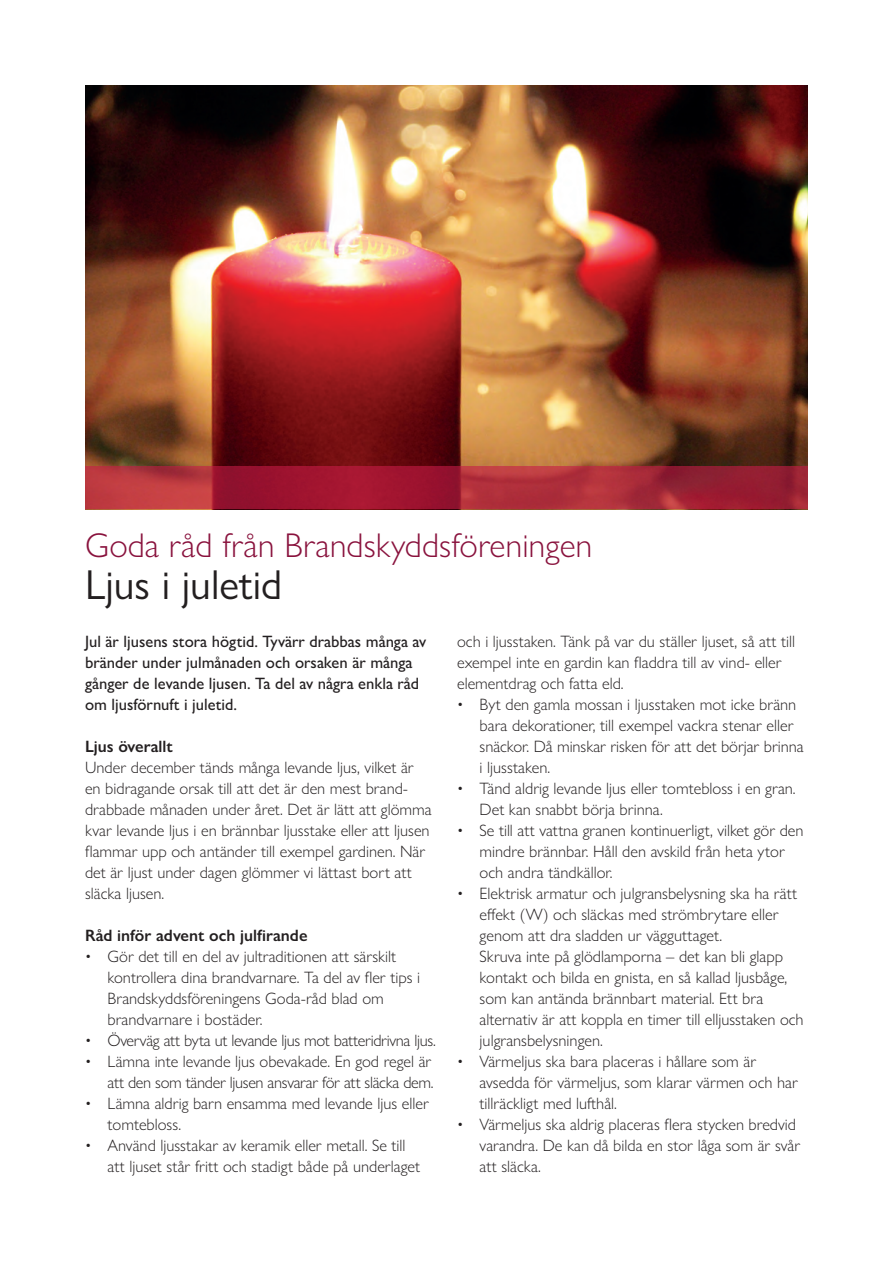
<style>
.page{position:relative;width:893px;height:1263px;background:#fff}
.page>*{position:absolute;margin:0;border:0;box-sizing:border-box;transform-origin:0 0}
.t1{font:42px "Gill Sans Nova";color:#231f20}
.t2{font:300 34.5px "Gill Sans Nova";color:#89123d}
.t3{font:300 16.5px/21px "Gill Sans Nova";color:#231f20}
.t4{font:500 16.5px/21px "Gill Sans Nova";color:#231f20}
.t5{font:300 16.5px "Gill Sans Nova";letter-spacing:-.02em;color:#231f20}
.t6{font:600 16.5px "Gill Sans Nova";color:#231f20}
</style>
<div class="page">
<img style="left:85px;top:85px;width:723px;height:381px">
<svg style="left:85px;top:466px;width:723px;height:43px;background:#a62536"></svg>
<h2 class="t2" style="left:85px;top:524px;width:509px">Goda råd från Brandskyddsföreningen</h2>
<h1 class="t1" style="left:85px;top:559px;width:199px">Ljus i juletid</h1>
<p class="t4" style="left:85px;top:630px;width:343px">Jul är ljusens stora högtid. Tyvärr drabbas många av bränder under julmånaden och orsaken är många gånger de levande ljusen. Ta del av några enkla råd om ljusförnuft i juletid.</p>
<p class="t6" style="left:85px;top:736px;width:89px">Ljus överallt</p>
<p class="t3" style="left:85px;top:756px;width:348px">Under december tänds många levande ljus, vilket är en bidragande orsak till att det är den mest brand&shy;drabbade månaden under året. Det är lätt att glömma kvar levande ljus i en brännbar ljusstake eller att ljusen flammar upp och antänder till exempel gardinen. När det är ljust under dagen glömmer vi lättast bort att släcka ljusen.</p>
<p class="t6" style="left:85px;top:925px;width:224px">Råd inför advent och julfirande</p>
<p class="t3" style="left:108px;top:945px;width:314px;text-indent:-23px">• Gör det till en del av jultraditionen att särskilt kontrollera dina brandvarnare. Ta del av fler tips i Brandskyddsföreningens Goda-råd blad om brandvarnare i bostäder.</p>
<p class="t5" style="left:85px;top:1030px;width:352px">• Överväg att byta ut levande ljus mot batteridrivna ljus.</p>
<p class="t3" style="left:85px;top:1050px;width:350px;text-align:right">• Lämna inte levande ljus obevakade. En god regel är att den som tänder ljusen ansvarar för att släcka dem.</p>
<p class="t3" style="left:108px;top:1092px;width:323px;text-indent:-23px">• Lämna aldrig barn ensamma med levande ljus eller tomtebloss.</p>
<p class="t3" style="left:108px;top:1134px;width:314px;text-indent:-23px">• Använd ljusstakar av keramik eller metall. Se till att ljuset står fritt och stadigt både på underlaget</p>
<p class="t3" style="left:457px;top:630px;width:339px">och i ljusstaken. Tänk på var du ställer ljuset, så att till exempel inte en gardin kan fladdra till av vind- eller elementdrag och fatta eld.</p>
<p class="t3" style="left:480px;top:693px;width:325px;text-indent:-23px">• Byt den gamla mossan i ljusstaken mot icke bränn bara dekorationer, till exempel vackra stenar eller snäckor. Då minskar risken för att det börjar brinna i ljusstaken.</p>
<p class="t3" style="left:480px;top:777px;width:318px;text-indent:-23px">• Tänd aldrig levande ljus eller tomtebloss i en gran.<br>Det kan snabbt börja brinna.</p>
<p class="t3" style="left:480px;top:819px;width:325px;text-indent:-23px">• Se till att vattna granen kontinuerligt, vilket gör den mindre brännbar. Håll den avskild från heta ytor och andra tändkällor.</p>
<p class="t3" style="left:480px;top:882px;width:325px;text-indent:-23px">• Elektrisk armatur och julgransbelysning ska ha rätt effekt (W) och släckas med strömbrytare eller genom att dra sladden ur vägguttaget.<br>Skruva inte på glödlamporna – det kan bli glapp kontakt och bilda en gnista, en så kallad ljusbåge, som kan antända brännbart material. Ett bra alternativ är att koppla en timer till elljusstaken och julgransbelysningen.</p>
<p class="t3" style="left:480px;top:1051px;width:320px;text-indent:-23px">• Värmeljus ska bara placeras i hållare som är avsedda för värmeljus, som klarar värmen och har tillräckligt med lufthål.</p>
<p class="t3" style="left:480px;top:1114px;width:322px;text-indent:-23px">• Värmeljus ska aldrig placeras flera stycken bredvid varandra. De kan då bilda en stor låga som är svår att släcka.</p>
</div>
